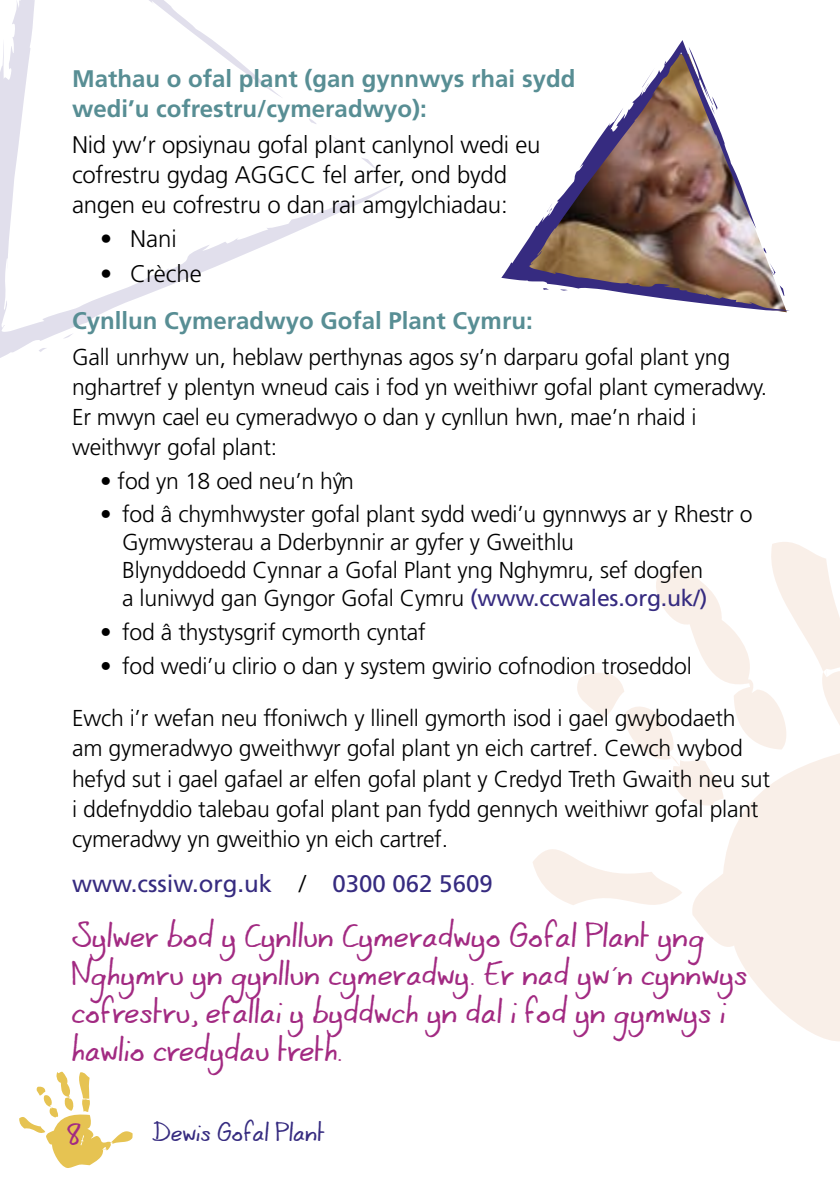
<style>
.page{position:relative;width:840px;height:1191px;background:#fff}
.page>*{position:absolute;margin:0;border:0;box-sizing:border-box;transform-origin:0 0}
.main_text{font:26px/38px "Coert Schrift Romaans";color:#a22a82}
.main_text-2{font:300 24px/30px "Frutiger LT Std";letter-spacing:-.01em;color:#000}
.main_text-3{font:700 24px/30px "Frutiger LT Std";color:#588e94}
.main_text-4{font:24px "Frutiger LT Std";color:#362b80}
.bullets{font:300 24px "Frutiger LT Std";color:#000}
.t1{font:24px "Coert Schrift Romaans";color:#a22a82}
.main_text-5{font:300 23px/30px "Frutiger LT Std";letter-spacing:-.01em;color:#000}
.bullets-2{font:300 23px/28px "Frutiger LT Std";letter-spacing:-.01em;color:#000}
.t2{font:20px "Coert Schrift Romaans";color:#362b80}
.s1{font-weight:400;color:#362b80}
.s2{font-weight:300;color:#000}
.s3{font-family:"Myriad"}
</style>
<div class="page">
<svg style="left:19px;top:1071px;width:114px;height:97px"></svg>
<svg style="left:0;top:0;width:393px;height:358px"></svg>
<svg style="left:34px;top:347px;width:18px;height:6px"></svg>
<svg style="left:63px;top:333px;width:11px;height:6px"></svg>
<svg style="left:533px;top:849px;width:149px;height:56px"></svg>
<svg style="left:692px;top:807px;width:147px;height:234px;fill:#f9efe8"></svg>
<svg style="left:577px;top:542px;width:262px;height:265px"></svg>
<img style="left:501px;top:40px;width:288px;height:271px">
<svg style="left:711px;top:97px;width:6px;height:18px"></svg>
<svg style="left:641px;top:67px;width:14px;height:21px"></svg>
<svg style="left:546px;top:203px;width:6px;height:10px"></svg>
<svg style="left:539px;top:288px;width:12px;height:3px"></svg>
<svg style="left:559px;top:289px;width:8px;height:2px"></svg>
<p class="main_text-3" style="left:72px;top:64px;width:504px">Mathau o ofal plant (gan gynnwys rhai sydd wedi’u cofrestru/cymeradwyo):</p>
<p class="main_text-2" style="left:72px;top:130px;width:469px">Nid yw’r opsiynau gofal plant canlynol wedi eu cofrestru gydag AGGCC fel arfer, ond bydd angen eu cofrestru o dan rai amgylchiadau:</p>
<p class="bullets" style="left:100px;top:225px;width:78px">• Nani</p>
<p class="bullets" style="left:100px;top:260px;width:103px">• Crèche</p>
<p class="main_text-3" style="left:72px;top:306px;width:462px">Cynllun Cymeradwyo Gofal Plant Cymru:</p>
<p class="main_text-5" style="left:72px;top:342px;width:696px">Gall unrhyw un, heblaw perthynas agos sy’n darparu gofal plant yng nghartref y plentyn wneud cais i fod yn weithiwr gofal plant cymeradwy.<br>Er mwyn cael eu cymeradwyo o dan y cynllun hwn, mae’n rhaid i weithwyr gofal plant:</p>
<p class="bullets-2" style="left:100px;top:467px;width:255px">• fod yn 18 oed neu’n hyˆn</p>
<p class="bullets-2" style="left:122px;top:501px;width:631px;text-indent:-22px">• fod â chymhwyster gofal plant sydd wedi’u gynnwys ar y Rhestr o Gymwysterau a Dderbynnir ar gyfer y Gweithlu<br>Blynyddoedd Cynnar a Gofal Plant yng Nghymru, sef dogfen<br>a luniwyd gan Gyngor Gofal Cymru <span class="s1">(www.ccwales.org.uk/)</span></p>
<p class="bullets-2" style="left:100px;top:618px;width:327px">• fod â thystysgrif cymorth cyntaf</p>
<p class="bullets-2" style="left:100px;top:652px;width:593px">• fod wedi’u clirio o dan y system gwirio cofnodion troseddol</p>
<p class="main_text-5" style="left:72px;top:704px;width:699px">Ewch i’r wefan neu ffoniwch y llinell gymorth isod i gael gwybodaeth am gymeradwyo gweithwyr gofal plant yn eich cartref. Cewch wybod hefyd sut i gael gafael ar elfen gofal plant y Credyd Treth Gwaith neu sut i ddefnyddio talebau gofal plant pan fydd gennych weithiwr gofal plant cymeradwy yn gweithio yn eich cartref.</p>
<p class="main_text-4" style="left:72px;top:869px;width:422px">www.cssiw.org.uk <span class="s2">/</span> 0300 062 5609</p>
<p class="main_text" style="left:72px;top:919px;width:677px">Sylwer bod y Cynllun Cymeradwyo Gofal Plant yng Nghymru yn gynllun cymeradwy. Er nad yw<span class="s3">´</span>n cynnwys cofrestru, efallai y byddwch yn dal i fod yn gymwys i hawlio credydau treth.</p>
<p class="t1" style="left:67px;top:1122px;width:15px">8</p>
<p class="t2" style="left:152px;top:1121px;width:174px">Dewis Gofal Plant</p>
</div>
